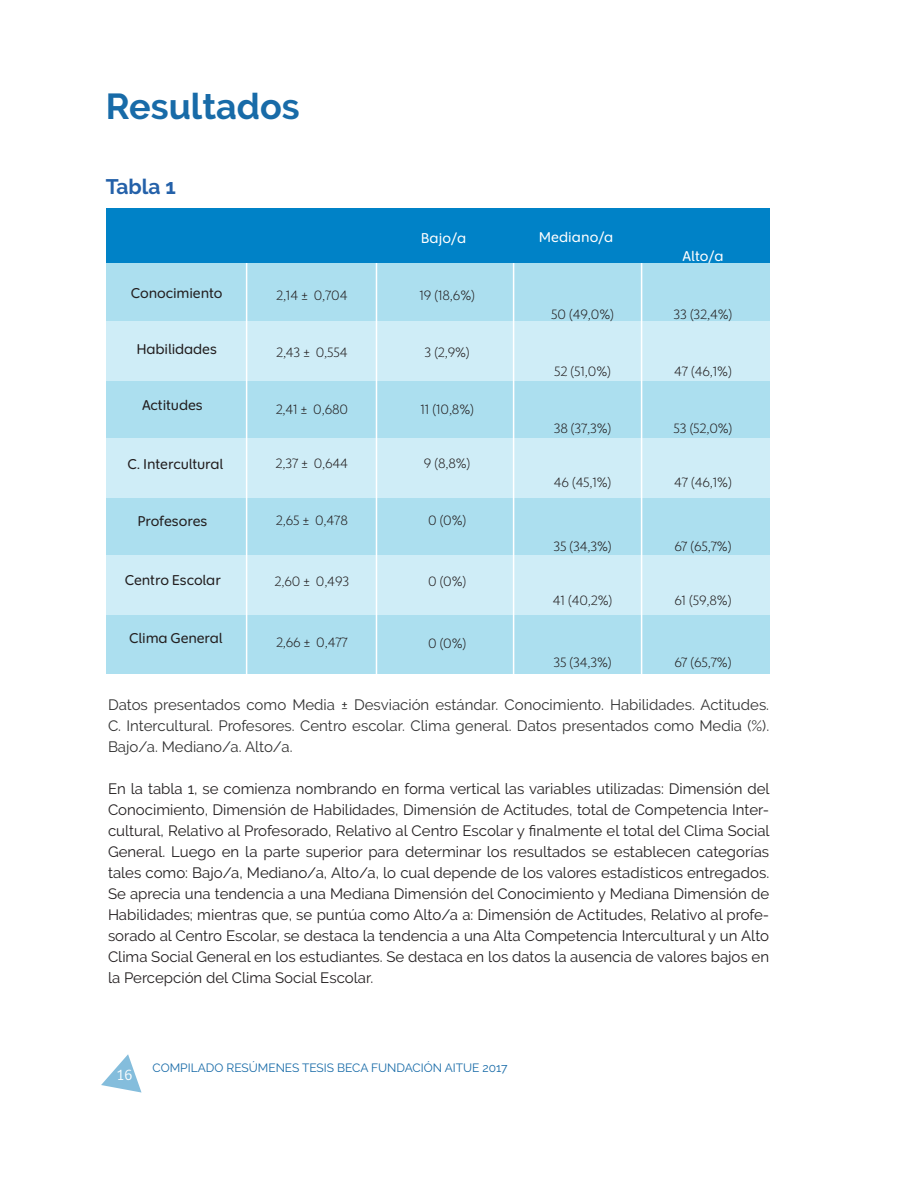
<style>
.page{position:relative;width:918px;height:1188px;background:#fff}
.page>*{position:absolute;margin:0;border:0;box-sizing:border-box;transform-origin:0 0}
.t1{font:700 36px "Raleway";color:#186ba8}
.t2{font:700 21px "Raleway";color:#2461a9}
.t3{font:15px/21px "Raleway";color:#231f20;text-align:justify}
.t4{font:15px/21px "Raleway";color:#323232;text-align:justify}
.t5{font:600 15px "Black Berry Love";letter-spacing:-.01em;color:#231f20}
.t6{font:600 15px "Black Berry Love";color:#fff}
.t7{font:15px "gob CL";color:#fff}
.t8{font:500 14.25px "Black Berry Love";letter-spacing:-.01em;color:#231f20}
.t9{font:12px "Raleway";color:#186ba8}
</style>
<div class="page">
<svg style="left:101px;top:1054px;width:41px;height:39px"></svg>
<div style="left:106px;top:262px;width:663px;height:60px;background:#acdfef"></div>
<div style="left:106px;top:380px;width:663px;height:60px;background:#acdfef"></div>
<div style="left:106px;top:322px;width:663px;height:59px;background:#cfedf7"></div>
<div style="left:106px;top:497px;width:663px;height:60px;background:#acdfef"></div>
<div style="left:106px;top:438px;width:663px;height:60px;background:#cfedf7"></div>
<div style="left:106px;top:614px;width:663px;height:60px;background:#acdfef"></div>
<div style="left:106px;top:555px;width:663px;height:60px;background:#cfedf7"></div>
<hr style="left:246px;top:209px;width:1px;height:522px;background:#fff">
<hr style="left:376px;top:209px;width:1px;height:522px;background:#fff">
<hr style="left:513px;top:209px;width:1px;height:522px;background:#fff">
<hr style="left:641px;top:209px;width:1px;height:522px;background:#fff">
<div style="left:106px;top:208px;width:663px;height:54px;background:#0082c7"></div>
<p class="t1" style="left:106px;top:86px;width:195px">Resultados</p>
<p class="t2" style="left:106px;top:174px;width:72px">Tabla 1</p>
<p class="t6" style="left:421px;top:229px;width:47px">Bajo/a</p>
<p class="t6" style="left:539px;top:228px;width:76px">Mediano/a</p>
<p class="t6" style="left:683px;top:247px;width:43px">Alto/a</p>
<p class="t5" style="left:131px;top:284px;width:93px">Conocimiento</p>
<p class="t8" style="left:276px;top:286px;width:73px">2,14 ± 0,704</p>
<p class="t8" style="left:419px;top:286px;width:57px">19 (18,6%)</p>
<p class="t8" style="left:551px;top:305px;width:64px">50 (49,0%)</p>
<p class="t8" style="left:674px;top:305px;width:60px">33 (32,4%)</p>
<p class="t5" style="left:136px;top:340px;width:82px">Habilidades</p>
<p class="t8" style="left:276px;top:343px;width:73px">2,43 ± 0,554</p>
<p class="t8" style="left:425px;top:343px;width:47px">3 (2,9%)</p>
<p class="t8" style="left:554px;top:362px;width:59px">52 (51,0%)</p>
<p class="t8" style="left:674px;top:362px;width:60px">47 (46,1%)</p>
<p class="t5" style="left:142px;top:396px;width:62px">Actitudes</p>
<p class="t8" style="left:276px;top:400px;width:74px">2,41 ± 0,680</p>
<p class="t8" style="left:420px;top:400px;width:55px">11 (10,8%)</p>
<p class="t8" style="left:554px;top:419px;width:59px">38 (37,3%)</p>
<p class="t8" style="left:674px;top:419px;width:61px">53 (52,0%)</p>
<p class="t5" style="left:128px;top:455px;width:97px">C. Intercultural</p>
<p class="t8" style="left:276px;top:455px;width:74px">2,37 ± 0,644</p>
<p class="t8" style="left:424px;top:455px;width:48px">9 (8,8%)</p>
<p class="t8" style="left:554px;top:474px;width:59px">46 (45,1%)</p>
<p class="t8" style="left:674px;top:474px;width:60px">47 (46,1%)</p>
<p class="t5" style="left:137px;top:512px;width:72px">Profesores</p>
<p class="t8" style="left:276px;top:512px;width:73px">2,65 ± 0,478</p>
<p class="t8" style="left:428px;top:512px;width:40px">0 (0%)</p>
<p class="t8" style="left:553px;top:537px;width:60px">35 (34,3%)</p>
<p class="t8" style="left:674px;top:537px;width:59px">67 (65,7%)</p>
<p class="t5" style="left:125px;top:570px;width:98px">Centro Escolar</p>
<p class="t8" style="left:275px;top:573px;width:76px">2,60 ± 0,493</p>
<p class="t8" style="left:428px;top:572px;width:40px">0 (0%)</p>
<p class="t8" style="left:553px;top:592px;width:61px">41 (40,2%)</p>
<p class="t8" style="left:674px;top:592px;width:59px">61 (59,8%)</p>
<p class="t5" style="left:129px;top:629px;width:95px">Clima General</p>
<p class="t8" style="left:276px;top:633px;width:73px">2,66 ± 0,477</p>
<p class="t8" style="left:428px;top:634px;width:40px">0 (0%)</p>
<p class="t8" style="left:553px;top:653px;width:60px">35 (34,3%)</p>
<p class="t8" style="left:674px;top:653px;width:59px">67 (65,7%)</p>
<p class="t4" style="left:108px;top:694px;width:663px">Datos presentados como Media ± Desviación estándar. Conocimiento. Habilidades. Actitudes.<br>C. Intercultural. Profesores. Centro escolar. Clima general. Datos presentados como Media (%).<br>Bajo/a. Mediano/a. Alto/a.</p>
<p class="t3" style="left:108px;top:778px;width:663px">En la tabla 1, se comienza nombrando en forma vertical las variables utilizadas: Dimensión del Conocimiento, Dimensión de Habilidades, Dimensión de Actitudes, total de Competencia Inter&shy;cultural, Relativo al Profesorado, Relativo al Centro Escolar y finalmente el total del Clima Social General. Luego en la parte superior para determinar los resultados se establecen categorías tales como: Bajo/a, Mediano/a, Alto/a, lo cual depende de los valores estadísticos entregados.<br>Se aprecia una tendencia a una Mediana Dimensión del Conocimiento y Mediana Dimensión de Habilidades; mientras que, se puntúa como Alto/a a: Dimensión de Actitudes, Relativo al profe&shy;sorado al Centro Escolar, se destaca la tendencia a una Alta Competencia Intercultural y un Alto Clima Social General en los estudiantes. Se destaca en los datos la ausencia de valores bajos en la Percepción del Clima Social Escolar.</p>
<p class="t7" style="left:117px;top:1065px;width:18px">16</p>
<p class="t9" style="left:153px;top:1061px;width:356px">COMPILADO RESÚMENES TESIS BECA FUNDACIÓN AITUE 2017</p>
</div>
